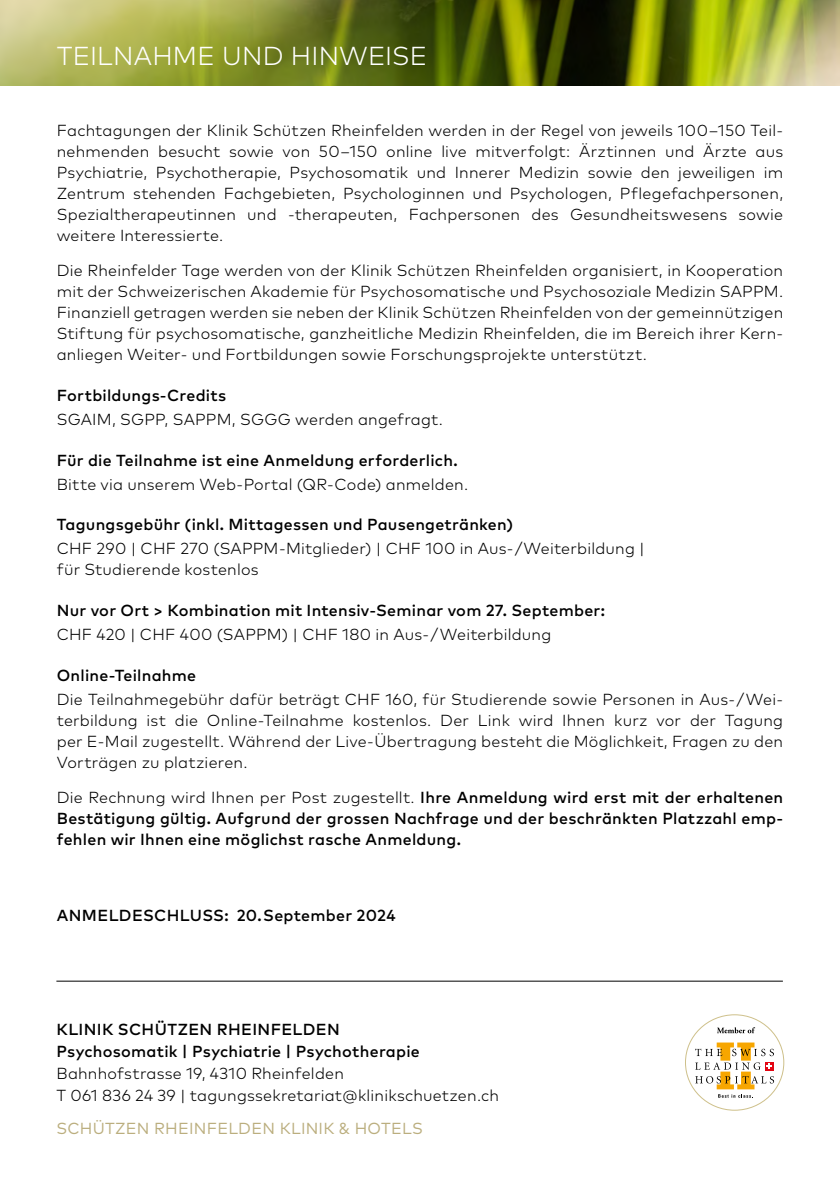
<style>
.page{position:relative;width:840px;height:1191px;background:#fff}
.page>*{position:absolute;margin:0;border:0;box-sizing:border-box;transform-origin:0 0}
.t1{font:300 26px "Mark OT";letter-spacing:.01em;color:#fff}
.t2{font:300 16px/21px "Mark OT";letter-spacing:.015em;color:#000}
.t3{font:500 16px/21px "Mark OT";letter-spacing:.015em;color:#000;text-align:justify}
.t4{font:16px "Mark OT";letter-spacing:.015em;color:#bbae7e}
.s1{font-weight:300}
</style>
<div class="page">
<img style="left:0;top:0;width:839px;height:85px">
<svg style="left:694px;top:1042px;width:79px;height:56px"></svg>
<svg style="left:717px;top:1027px;width:37px;height:6px"></svg>
<hr style="left:56px;top:980px;width:726px;height:1px;background:#000">
<h1 class="t1" style="left:57px;top:40px;width:372px">TEILNAHME UND HINWEISE</h1>
<p class="t2" style="left:57px;top:120px;width:727px">Fachtagungen der Klinik Schützen Rheinfelden werden in der Regel von jeweils 100–150 Teil&shy;nehmenden besucht sowie von 50–150 online live mitverfolgt: Ärztinnen und Ärzte aus Psychiatrie, Psychotherapie, Psychosomatik und Innerer Medizin sowie den jeweiligen im Zentrum stehenden Fachgebieten, Psychologinnen und Psychologen, Pflegefachpersonen, Spezialtherapeutinnen und -therapeuten, Fachpersonen des Gesundheitswesens sowie weitere Interessierte.</p>
<p class="t2" style="left:57px;top:260px;width:727px;text-align:justify">Die Rheinfelder Tage werden von der Klinik Schützen Rheinfelden organisiert, in Kooperation mit der Schweizerischen Akademie für Psychosomatische und Psychosoziale Medizin SAPPM.<br>Finanziell getragen werden sie neben der Klinik Schützen Rheinfelden von der gemeinnützigen Stiftung für psychosomatische, ganzheitliche Medizin Rheinfelden, die im Bereich ihrer Kern&shy;anliegen Weiter- und Fortbildungen sowie Forschungsprojekte unterstützt.</p>
<p class="t3" style="left:57px;top:384px;width:171px">Fortbildungs-Credits</p>
<p class="t2" style="left:57px;top:408px;width:387px">SGAIM, SGPP, SAPPM, SGGG werden angefragt.</p>
<p class="t3" style="left:57px;top:449px;width:402px">Für die Teilnahme ist eine Anmeldung erforderlich.</p>
<p class="t2" style="left:57px;top:473px;width:413px">Bitte via unserem Web-Portal (QR-Code) anmelden.</p>
<p class="t3" style="left:57px;top:514px;width:458px">Tagungsgebühr (inkl. Mittagessen und Pausengetränken)</p>
<p class="t2" style="left:57px;top:538px;width:589px">CHF 290 | CHF 270 (SAPPM-Mitglieder) | CHF 100 in Aus- /Weiterbildung | für Studierende kostenlos</p>
<p class="t3" style="left:57px;top:599px;width:549px">Nur vor Ort &gt; Kombination mit Intensiv-Seminar vom 27. September:</p>
<p class="t2" style="left:57px;top:624px;width:496px">CHF 420 | CHF 400 (SAPPM) | CHF 180 in Aus- / Weiterbildung</p>
<p class="t3" style="left:57px;top:664px;width:141px">Online-Teilnahme</p>
<p class="t2" style="left:57px;top:688px;width:727px;text-align:justify">Die Teilnahmegebühr dafür beträgt CHF 160, für Studierende sowie Personen in Aus- / Wei&shy;terbildung ist die Online-Teilnahme kostenlos. Der Link wird Ihnen kurz vor der Tagung per E-Mail zugestellt. Während der Live-Übertragung besteht die Möglichkeit, Fragen zu den Vorträgen zu platzieren.</p>
<p class="t3" style="left:57px;top:786px;width:727px"><span class="s1">Die Rechnung wird Ihnen per Post zugestellt.</span> Ihre Anmeldung wird erst mit der erhaltenen Bestätigung gültig. Aufgrund der grossen Nachfrage und der beschränkten Platzzahl emp&shy;fehlen wir Ihnen eine möglichst rasche Anmeldung.</p>
<p class="t3" style="left:57px;top:904px;width:340px">ANMELDESCHLUSS: 20. September 2024</p>
<p class="t3" style="left:56px;top:1017px;width:365px;line-height:22px">KLINIK SCHÜTZEN RHEINFELDEN<br>Psychosomatik | Psychiatrie | Psychotherapie</p>
<p class="t2" style="left:56px;top:1062px;width:444px;line-height:22px">Bahnhofstrasse 19, 4310 Rheinfelden<br>T 061 836 24 39 | tagungssekretariat@klinikschuetzen.ch</p>
<p class="t4" style="left:56px;top:1118px;width:367px">SCHÜTZEN RHEINFELDEN KLINIK &amp; HOTELS</p>
</div>
